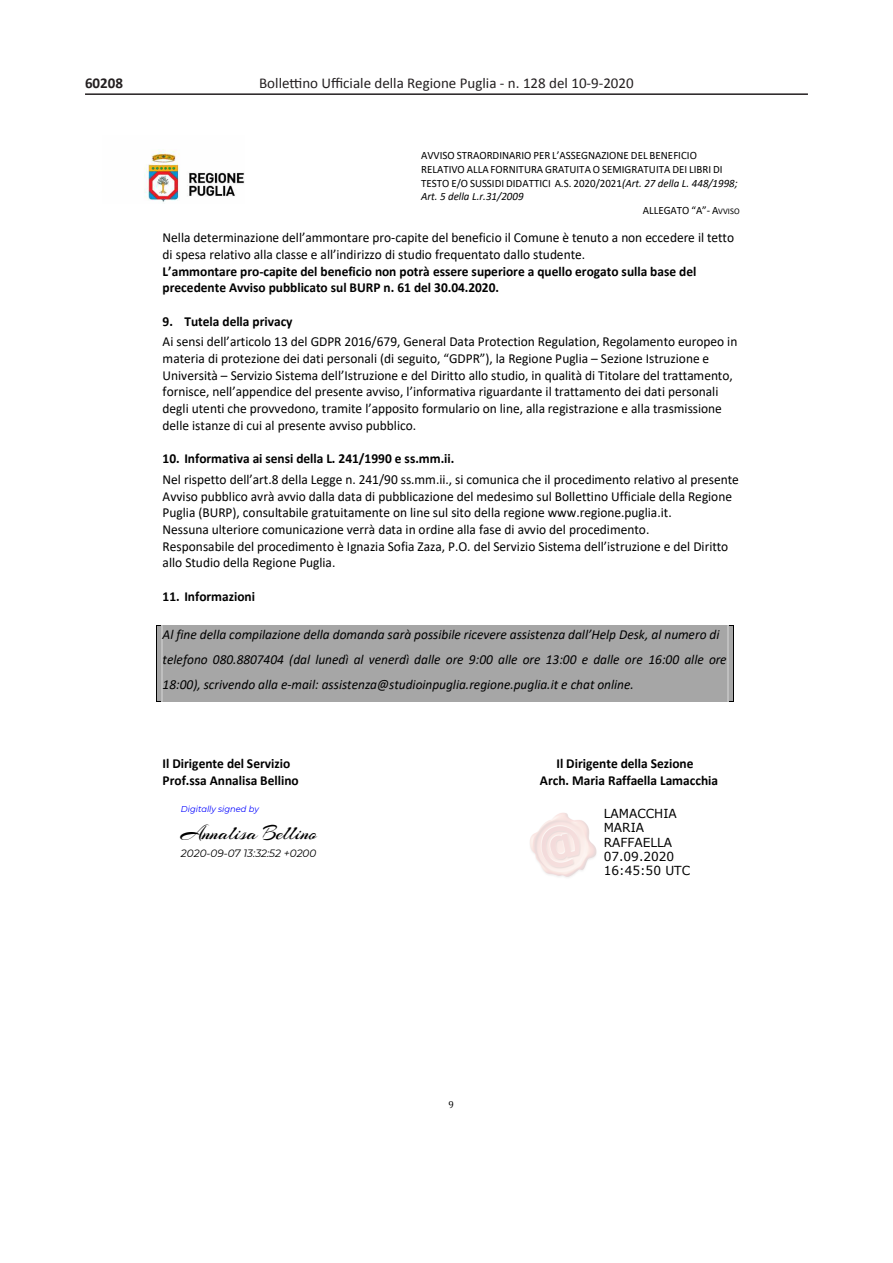
<style>
.page{position:relative;width:893px;height:1263px;background:#fff}
.page>*{position:absolute;margin:0;border:0;box-sizing:border-box;transform-origin:0 0}
.t1{font:21.3px "Arizonia";color:#000}
.t2{font:15px "Calibri";color:#231f20}
.t3{font:700 15px "Calibri";color:#231f20}
.t4{font:13.8px/16.8px "Calibri";color:#000}
.t5{font:700 13.8px/16.8px "Calibri";color:#000}
.t6{font:italic 13.8px/25px "Calibri";color:#000}
.t7{font:12.45px "Verdana";color:#000}
.t8{font:11.25px/14px "Calibri";color:#000}
.t9{font:italic 10.65px "Montserrat";color:#000}
.t10{font:10.05px "Cambria";color:#000}
.t11{font:italic 8.55px "Montserrat";color:#00f}
.s1{font-style:italic}
.s2{font-size:8.7px}
</style>
<div class="page">
<hr style="left:85px;top:93px;width:723px;height:2px;background:#231f20">
<hr style="left:733px;top:626px;width:1px;height:75px;background:#000">
<hr style="left:156px;top:701px;width:577px;height:1px;background:#000">
<hr style="left:156px;top:626px;width:1px;height:75px;background:#000">
<hr style="left:156px;top:625px;width:577px;height:1px;background:#000">
<div style="left:163px;top:676px;width:564px;height:25px;background:#a6a6a6"></div>
<div style="left:163px;top:651px;width:564px;height:25px;background:#a6a6a6"></div>
<div style="left:163px;top:626px;width:564px;height:25px;background:#a6a6a6"></div>
<img style="left:144px;top:149px;width:101px;height:53px">
<img style="left:530px;top:813px;width:67px;height:65px">
<p class="t3" style="left:85px;top:72px;width:40px">60208</p>
<p class="t2" style="left:259px;top:74px;width:376px">Bollettino Ufficiale della Regione Puglia - n. 128 del 10-9-2020</p>
<p class="t8" style="left:421px;top:148px;width:318px">AVVISO STRAORDINARIO PER L’ASSEGNAZIONE DEL BENEFICIO RELATIVO ALLA FORNITURA GRATUITA O SEMIGRATUITA DEI LIBRI DI TESTO E/O SUSSIDI DIDATTICI A.S. 2020/2021<span class="s1">(Art. 27 della L. 448/1998; Art. 5 della L.r.31/2009</span></p>
<p class="t8" style="left:643px;top:203px;width:98px">ALLEGATO “A”- A<span class="s2">VVISO</span></p>
<p class="t4" style="left:163px;top:229px;width:573px">Nella determinazione dell’ammontare pro-capite del beneficio il Comune è tenuto a non eccedere il tetto di spesa relativo alla classe e all’indirizzo di studio frequentato dallo studente.</p>
<p class="t5" style="left:163px;top:263px;width:535px">L’ammontare pro-capite del beneficio non potrà essere superiore a quello erogato sulla base del precedente Avviso pubblicato sul BURP n. 61 del 30.04.2020.</p>
<p class="t5" style="left:163px;top:313px;width:131px">9. Tutela della privacy</p>
<p class="t4" style="left:163px;top:333px;width:576px">Ai sensi dell’articolo 13 del GDPR 2016/679, General Data Protection Regulation, Regolamento europeo in materia di protezione dei dati personali (di seguito, “GDPR”), la Regione Puglia – Sezione Istruzione e Università – Servizio Sistema dell’Istruzione e del Diritto allo studio, in qualità di Titolare del trattamento, fornisce, nell’appendice del presente avviso, l’informativa riguardante il trattamento dei dati personali degli utenti che provvedono, tramite l’apposito formulario on line, alla registrazione e alla trasmissione</p>
<p class="t4" style="left:163px;top:417px;width:255px">delle istanze di cui al presente avviso pubblico.</p>
<p class="t5" style="left:163px;top:450px;width:293px">10. Informativa ai sensi della L. 241/1990 e ss.mm.ii.</p>
<p class="t4" style="left:163px;top:470px;width:578px">Nel rispetto dell’art.8 della Legge n. 241/90 ss.mm.ii., si comunica che il procedimento relativo al presente</p>
<p class="t4" style="left:163px;top:487px;width:571px">Avviso pubblico avrà avvio dalla data di pubblicazione del medesimo sul Bollettino Ufficiale della Regione Puglia (BURP), consultabile gratuitamente on line sul sito della regione www.regione.puglia.it.<br>Nessuna ulteriore comunicazione verrà data in ordine alla fase di avvio del procedimento.<br>Responsabile del procedimento è Ignazia Sofia Zaza, P.O. del Servizio Sistema dell’istruzione e del Diritto allo Studio della Regione Puglia.</p>
<p class="t5" style="left:163px;top:588px;width:94px">11. Informazioni</p>
<p class="t6" style="left:163px;top:621px;width:558px">Al fine della compilazione della domanda sarà possibile ricevere assistenza dall’Help Desk, al numero di</p>
<p class="t6" style="left:163px;top:646px;width:566px">telefono 080.8807404 (dal lunedì al venerdì dalle ore 9:00 alle ore 13:00 e dalle ore 16:00 alle ore<br>18:00), scrivendo alla e-mail: assistenza@studioinpuglia.regione.puglia.it e chat online.</p>
<p class="t5" style="left:163px;top:755px;width:129px">Il Dirigente del Servizio</p>
<p class="t5" style="left:556px;top:755px;width:138px">Il Dirigente della Sezione</p>
<p class="t5" style="left:163px;top:772px;width:138px">Prof.ssa Annalisa Bellino</p>
<p class="t5" style="left:540px;top:772px;width:180px">Arch. Maria Raffaella Lamacchia</p>
<p class="t11" style="left:181px;top:803px;width:79px">Digitally signed by</p>
<p class="t7" style="left:604px;top:805px;width:75px">LAMACCHIA</p>
<p class="t1" style="left:181px;top:819px;width:138px">Annalisa Bellino</p>
<p class="t7" style="left:604px;top:819px;width:42px">MARIA</p>
<p class="t7" style="left:604px;top:833px;width:70px">RAFFAELLA</p>
<p class="t9" style="left:181px;top:846px;width:137px">2020-09-07 13:32:52 +0200</p>
<p class="t7" style="left:604px;top:848px;width:72px">07.09.2020</p>
<p class="t7" style="left:604px;top:862px;width:88px">16:45:50 UTC</p>
<p class="t10" style="left:448px;top:1098px;width:7px">9</p>
</div>
